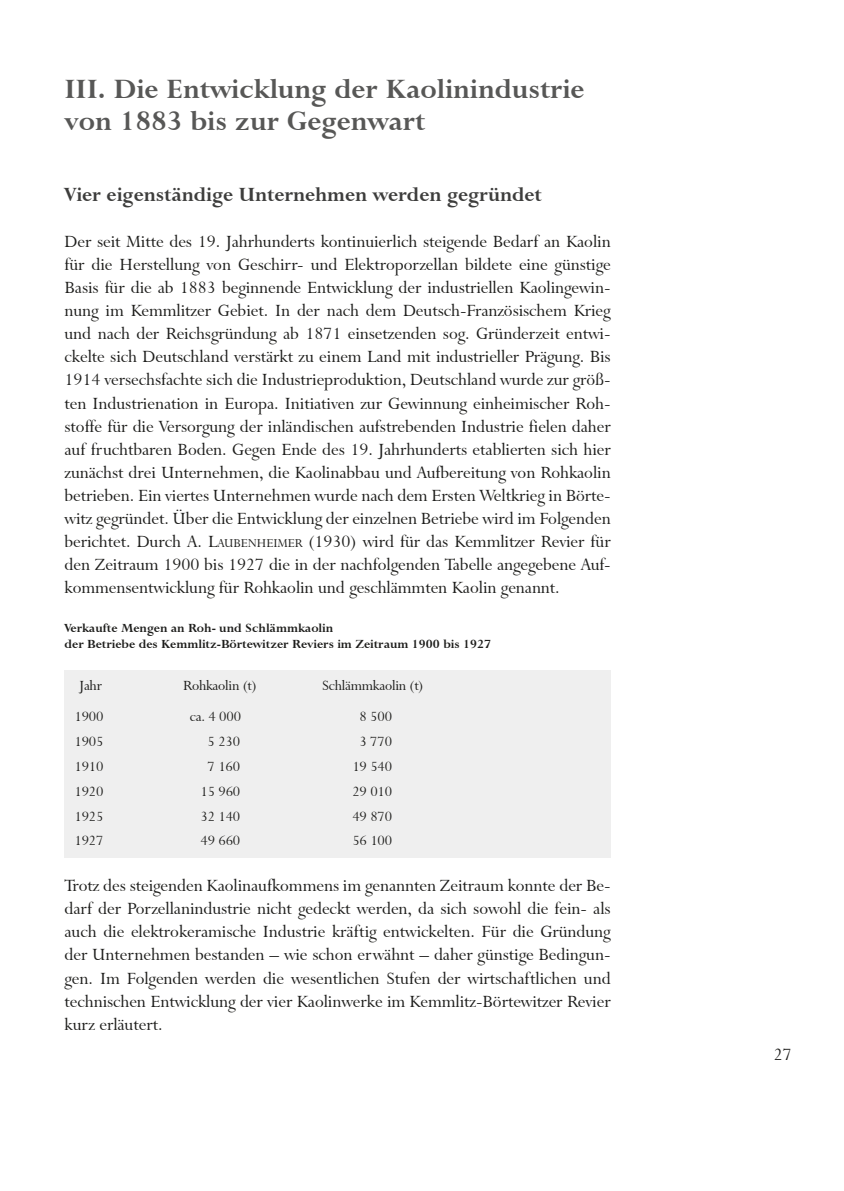
<style>
.page{position:relative;width:844px;height:1191px;background:#fff}
.page>*{position:absolute;margin:0;border:0;box-sizing:border-box;transform-origin:0 0}
.t1{font:700 31.5px/31.5px "Lapidary 333 BT";color:#575756}
.t2{font:700 22.75px "Lapidary 333 BT";color:#3d3d3c}
.t3{font:19.25px/23.1px "Lapidary 333 BT";color:#1d1d1b;text-align:justify}
.t4{font:15.75px "Lapidary 333 BT";letter-spacing:-.01em;color:#1d1d1b}
.t5{font:700 14px/15.8px "Lapidary 333 BT";color:#1d1d1b}
.s1{font-style:inherit}
.s2{font-size:13.47px}
</style>
<div class="page">
<div style="left:64px;top:670px;width:546px;height:187px;background:#efefef"></div>
<h1 class="t1" style="left:64px;top:74px;width:521px">III. Die Entwicklung der Kaolinindustrie von 1883 bis zur Gegenwart</h1>
<p class="t2" style="left:64px;top:181px;width:478px">Vier eigenständige Unternehmen werden gegründet</p>
<p class="t3" style="left:64px;top:230px;width:547px">Der seit Mitte des 19. Jahrhunderts kontinuierlich steigende Bedarf an Kaolin für die Herstellung von Geschirr- und Elektroporzellan bildete eine günstige Basis für die ab 1883 beginnende Entwicklung der industriellen Kaolingewin&shy;nung im Kemmlitzer Gebiet. In der nach dem Deutsch-Französischem Krieg und nach der Reichsgründung ab 1871 einsetzenden sog. Gründerzeit entwi&shy;ckelte sich Deutschland verstärkt zu einem Land mit industrieller Prägung. Bis 1914 versechsfachte sich die Industrieproduktion, Deutschland wurde zur größ&shy;ten Industrienation in Europa. Initiativen zur Gewinnung einheimischer Roh&shy;stoffe für die Versorgung der inländischen aufstrebenden Industrie fielen daher auf fruchtbaren Boden. Gegen Ende des 19. Jahrhunderts etablierten sich hier zunächst drei Unternehmen, die Kaolinabbau und Aufbereitung von Rohkaolin betrieben. Ein viertes Unternehmen wurde nach dem Ersten Weltkrieg in Börte&shy;witz gegründet. Über die Entwicklung der einzelnen Betriebe wird im Folgenden berichtet. Durch A. <span class="s1">l</span><span class="s2">auBenheiMer</span> (1930) wird für das Kemmlitzer Revier für den Zeitraum 1900 bis 1927 die in der nachfolgenden Tabelle angegebene Auf&shy;kommensentwicklung für Rohkaolin und geschlämmten Kaolin genannt.</p>
<p class="t5" style="left:64px;top:620px;width:428px">Verkaufte Mengen an Roh- und Schlämmkaolin<br>der Betriebe des Kemmlitz-Börtewitzer Reviers im Zeitraum 1900 bis 1927</p>
<p class="t4" style="left:79px;top:677px;width:24px">Jahr</p>
<p class="t4" style="left:183px;top:677px;width:75px">Rohkaolin (t)</p>
<p class="t4" style="left:322px;top:677px;width:103px">Schlämmkaolin (t)</p>
<p class="t4" style="left:74px;top:708px;width:31px">1900</p>
<p class="t4" style="left:190px;top:708px;width:53px">ca. 4 000</p>
<p class="t4" style="left:359px;top:708px;width:34px">8 500</p>
<p class="t4" style="left:74px;top:733px;width:31px">1905</p>
<p class="t4" style="left:207px;top:733px;width:34px">5 230</p>
<p class="t4" style="left:359px;top:733px;width:34px">3 770</p>
<p class="t4" style="left:74px;top:757px;width:31px">1910</p>
<p class="t4" style="left:207px;top:757px;width:34px">7 160</p>
<p class="t4" style="left:352px;top:757px;width:41px">19 540</p>
<p class="t4" style="left:74px;top:782px;width:31px">1920</p>
<p class="t4" style="left:200px;top:782px;width:41px">15 960</p>
<p class="t4" style="left:352px;top:782px;width:41px">29 010</p>
<p class="t4" style="left:74px;top:807px;width:31px">1925</p>
<p class="t4" style="left:200px;top:807px;width:41px">32 140</p>
<p class="t4" style="left:352px;top:807px;width:41px">49 870</p>
<p class="t4" style="left:74px;top:832px;width:31px">1927</p>
<p class="t4" style="left:200px;top:832px;width:41px">49 660</p>
<p class="t4" style="left:352px;top:832px;width:41px">56 100</p>
<p class="t3" style="left:64px;top:874px;width:547px">Trotz des steigenden Kaolinaufkommens im genannten Zeitraum konnte der Be&shy;darf der Porzellanindustrie nicht gedeckt werden, da sich sowohl die fein- als auch die elektrokeramische Industrie kräftig entwickelten. Für die Gründung der Unternehmen bestanden – wie schon erwähnt – daher günstige Bedingun&shy;gen. Im Folgenden werden die wesentlichen Stufen der wirtschaftlichen und technischen Entwicklung der vier Kaolinwerke im Kemmlitz-Börtewitzer Revier kurz erläutert.</p>
<p class="t3" style="left:773px;top:1043px;width:20px">27</p>
</div>
